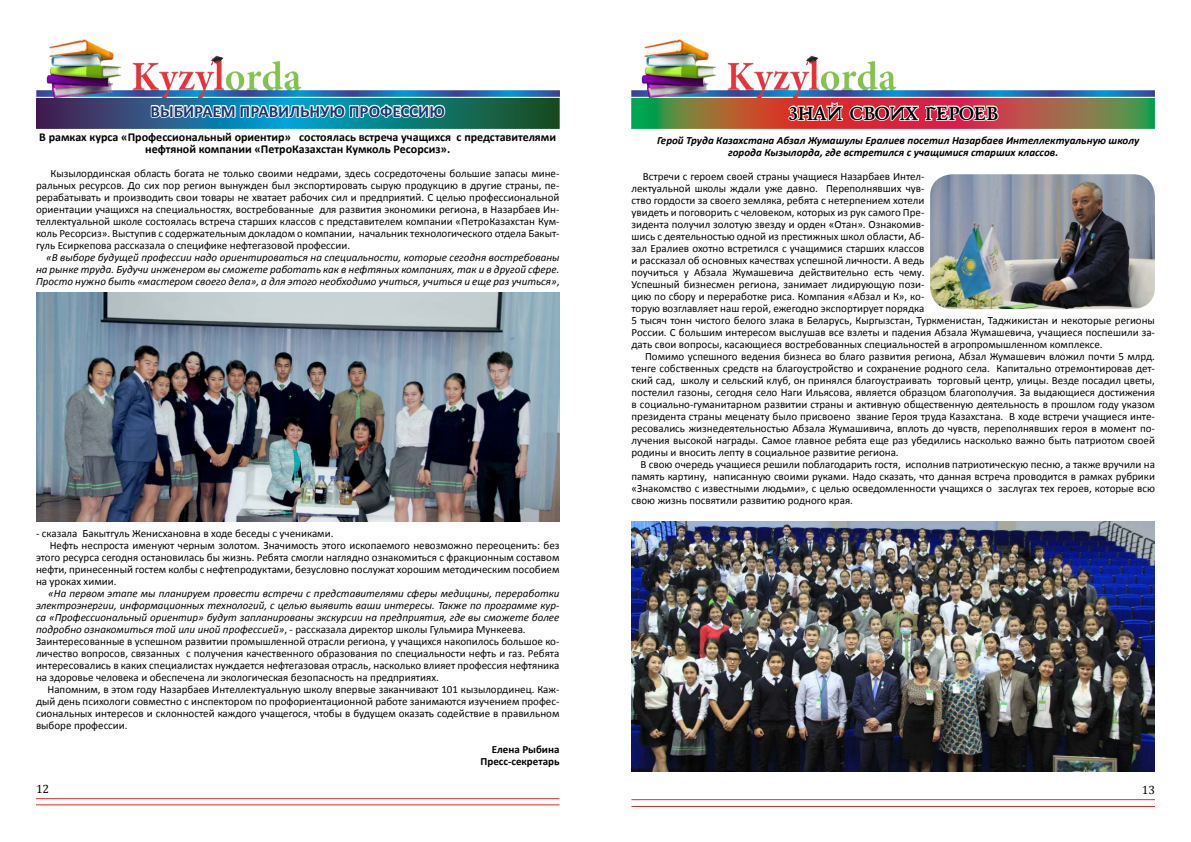
<style>
.page{position:relative;width:1191px;height:842px;background:#fff}
.page>*{position:absolute;margin:0;border:0;box-sizing:border-box;transform-origin:0 0}
.t1{font:700 17px "Calibri";color:#173a74}
.t2{font:15px "Baris Cerin";color:#000}
.t3{font:700 12px/12px "Calibri";color:#000;text-align:center}
.t4{font:12px "Cambria";color:#000}
.t5{font:11px/12px "Calibri";color:#000;text-align:justify}
.t6{font:italic 11px/12px "Calibri";color:#000;text-align:justify}
.t7{font:italic 700 11px/12px "Calibri";color:#000}
.t8{font:700 11px/12px "Calibri";color:#000;text-align:right}
.s1{font-style:normal}
.s2{font-style:italic}
</style>
<div class="page">
<hr style="left:631px;top:806px;width:524px;height:1px;background:#db2c29">
<hr style="left:36px;top:804px;width:523px;height:1px;background:#db2c29">
<hr style="left:631px;top:799px;width:524px;height:1px;background:#db2c29">
<hr style="left:36px;top:798px;width:523px;height:1px;background:#db2c29">
<img style="left:36px;top:39px;width:523px;height:90px">
<img style="left:631px;top:39px;width:524px;height:90px">
<img style="left:149px;top:96px;width:297px;height:25px">
<img style="left:36px;top:292px;width:523px;height:230px">
<svg style="left:786px;top:90px;width:213px;height:38px"></svg>
<img style="left:930px;top:174px;width:225px;height:135px">
<img style="left:631px;top:522px;width:524px;height:250px">
<h1 class="t1" style="left:151px;top:100px;width:296px">ВЫБИРАЕМ ПРАВИЛЬНУЮ ПРОФЕССИЮ</h1>
<p class="t3" style="left:39px;top:131px;width:518px">В рамках курса «Профессиональный ориентир» состоялась встреча учащихся с представителями нефтяной компании «ПетроКазахстан Кумколь Ресорсиз».</p>
<p class="t5" style="left:36px;top:167px;width:525px;text-indent:14px">Кызылординская область богата не только своими недрами, здесь сосредоточены большие запасы мине&shy;ральных ресурсов. До сих пор регион вынужден был экспортировать сырую продукцию в другие страны, пе&shy;рерабатывать и производить свои товары не хватает рабочих сил и предприятий. С целью профессиональной ориентации учащихся на специальностях, востребованные для развития экономики региона, в Назарбаев Ин&shy;теллектуальной школе состоялась встреча старших классов с представителем компании «ПетроКазахстан Кум&shy;коль Ресорсиз». Выступив с содержательным докладом о компании, начальник технологического отдела Бакыт&shy;гуль Есиркепова рассказала о специфике нефтегазовой профессии.</p>
<p class="t6" style="left:36px;top:251px;width:525px;text-indent:10px">«В выборе будущей профессии надо ориентироваться на специальности, которые сегодня востребованы на рынке труда. Будучи инженером вы сможете работать как в нефтяных компаниях, так и в другой сфере.<br>Просто нужно быть «мастером своего дела», а для этого необходимо учиться, учиться и еще раз учиться»<span class="s1">,</span></p>
<p class="t5" style="left:36px;top:527px;width:299px">- сказала Бакытгуль Женисхановна в ходе беседы с учениками.</p>
<p class="t5" style="left:50px;top:539px;width:511px">Нефть неспроста именуют черным золотом. Значимость этого ископаемого невозможно переоценить: без</p>
<p class="t5" style="left:36px;top:551px;width:525px">этого ресурса сегодня остановилась бы жизнь. Ребята смогли наглядно ознакомиться с фракционным составом</p>
<p class="t5" style="left:36px;top:563px;width:525px">нефти, принесенный гостем колбы с нефтепродуктами, безусловно послужат хорошим методическим пособием</p>
<p class="t5" style="left:36px;top:575px;width:82px">на уроках химии.</p>
<p class="t5" style="left:36px;top:587px;width:525px;text-align:left;text-indent:12px"><span class="s2">«На первом этапе мы планируем провести встречи с представителями сферы медицины, переработки электроэнергии, информационных технологий, с целью выявить ваши интересы. Также по программе кур&shy;са «Профессиональный ориентир» будут запланированы экскурсии на предприятия, где вы сможете более подробно ознакомиться той или иной профессией»</span>, - рассказала директор школы Гульмира Мункеева.<br>Заинтересованные в успешном развитии промышленной отрасли региона, у учащихся накопилось большое ко&shy;личество вопросов, связанных с получения качественного образования по специальности нефть и газ. Ребята интересовались в каких специалистах нуждается нефтегазовая отрасль, насколько влияет профессия нефтяника на здоровье человека и обеспечена ли экологическая безопасность на предприятиях.</p>
<p class="t5" style="left:36px;top:683px;width:525px;text-indent:11px">Напомним, в этом году Назарбаев Интеллектуальную школу впервые заканчивают 101 кызылординец. Каж&shy;дый день психологи совместно с инспектором по профориентационной работе занимаются изучением профес&shy;сиональных интересов и склонностей каждого учащегося, чтобы в будущем оказать содействие в правильном выборе профессии.</p>
<p class="t8" style="left:480px;top:743px;width:80px">Елена Рыбина<br>Пресс-секретарь</p>
<h2 class="t2" style="left:789px;top:103px;width:210px">ЗНАЙ СВОИХ ГЕРОЕВ</h2>
<p class="t7" style="left:728px;top:134px;width:413px;text-indent:-71px">Герой Труда Казахстана Абзал Жумашулы Ералиев посетил Назарбаев Интеллектуальную школу города Кызылорда, где встретился с учащимися старших классов.</p>
<p class="t5" style="left:631px;top:170px;width:525px;text-align:left;text-indent:11px">Встречи с героем своей страны учащиеся Назарбаев Интел-<br>лектуальной школы ждали уже давно. Переполнявших чув-<br>ство гордости за своего земляка, ребята с нетерпением хотели<br>увидеть и поговорить с человеком, которых из рук самого Пре-<br>зидента получил золотую звезду и орден «Отан». Ознакомив-<br>шись с деятельностью одной из престижных школ области, Аб-<br>зал Ералиев охотно встретился с учащимися старших классов<br>и рассказал об основных качествах успешной личности. А ведь<br>поучиться у Абзала Жумашевича действительно есть чему.<br>Успешный бизнесмен региона, занимает лидирующую пози-<br>цию по сбору и переработке риса. Компания «Абзал и К», ко-<br>торую возглавляет наш герой, ежегодно экспортирует порядка<br>5 тысяч тонн чистого белого злака в Беларусь, Кыргызстан, Туркменистан, Таджикистан и некоторые регионы России. С большим интересом выслушав все взлеты и падения Абзала Жумашевича, учащиеся поспешили за&shy;дать свои вопросы, касающиеся востребованных специальностей в агропромышленном комплексе.</p>
<p class="t5" style="left:631px;top:350px;width:525px;text-indent:14px">Помимо успешного ведения бизнеса во благо развития региона, Абзал Жумашевич вложил почти 5 млрд. тенге собственных средств на благоустройство и сохранение родного села. Капитально отремонтировав дет&shy;ский сад, школу и сельский клуб, он принялся благоустраивать торговый центр, улицы. Везде посадил цветы, постелил газоны, сегодня село Наги Ильясова, является образцом благополучия. За выдающиеся достижения в социально-гуманитарном развитии страны и активную общественную деятельность в прошлом году указом президента страны меценату было присвоено звание Героя труда Казахстана. В ходе встречи учащиеся инте&shy;ресовались жизнедеятельностью Абзала Жумашивича, вплоть до чувств, переполнявших героя в момент по&shy;лучения высокой награды. Самое главное ребята еще раз убедились насколько важно быть патриотом своей родины и вносить лепту в социальное развитие региона.</p>
<p class="t5" style="left:631px;top:458px;width:525px;text-indent:9px">В свою очередь учащиеся решили поблагодарить гостя, исполнив патриотическую песню, а также вручили на память картину, написанную своими руками. Надо сказать, что данная встреча проводится в рамках рубрики «Знакомство с известными людьми», с целью осведомленности учащихся о заслугах тех героев, которые всю свою жизнь посвятили развитию родного края.</p>
<p class="t4" style="left:36px;top:782px;width:15px">12</p>
<p class="t4" style="left:1141px;top:783px;width:15px">13</p>
</div>
